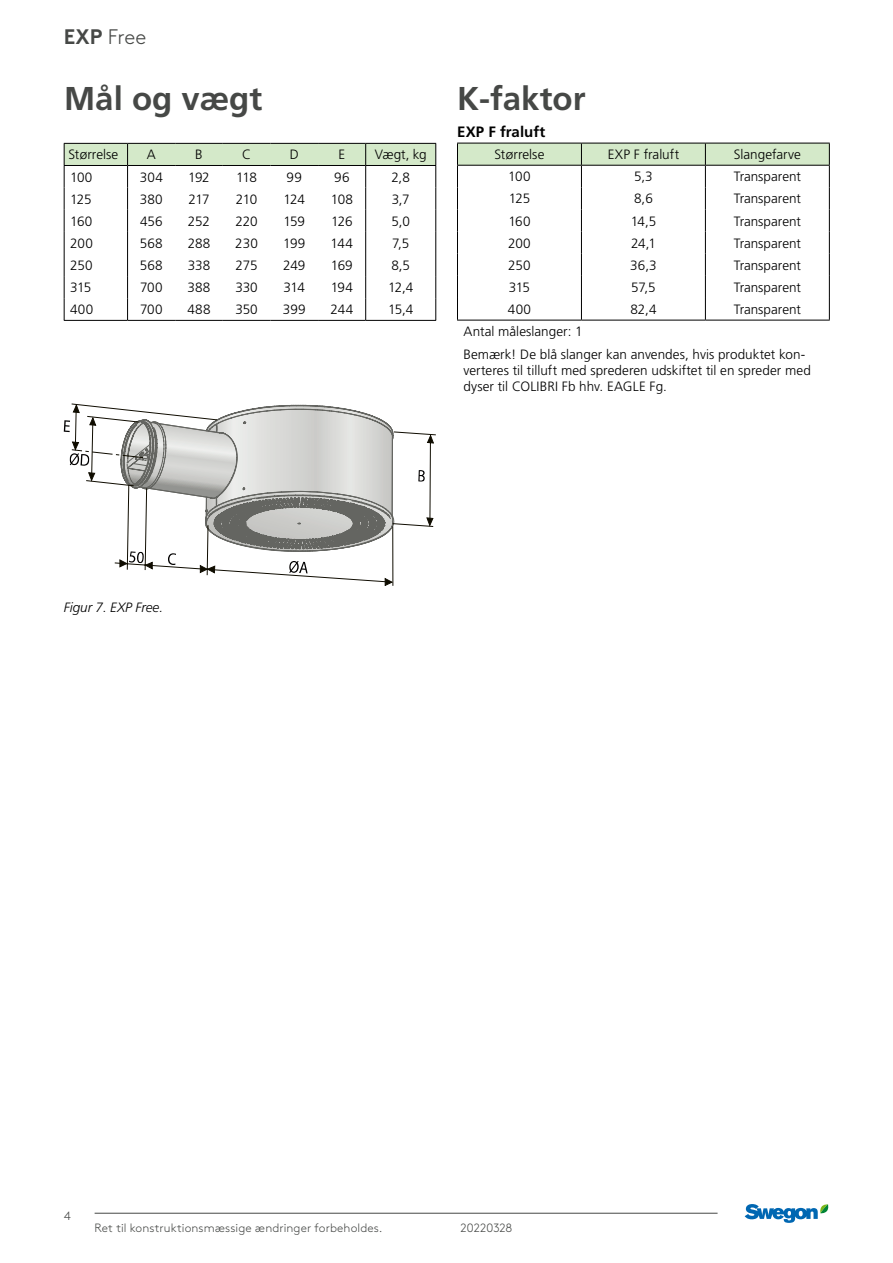
<style>
.page{position:relative;width:893px;height:1263px;background:#fff}
.page>*{position:absolute;margin:0;border:0;box-sizing:border-box;transform-origin:0 0}
.t1{font:700 33px "Frutiger LT Pro";color:#464846}
.t2{font:300 21px "Swegon Brown";color:#464846}
.t3{font:700 15px "Frutiger LT Pro";color:#000}
.t4{font:300 13.5px/22.5px "Frutiger LT Pro";color:#000}
.t5{font:italic 300 13.5px "Frutiger LT Pro";color:#000}
.t6{font:300 12px "Swegon Brown";letter-spacing:.005em;color:#464846}
.t7{font:300 12px "Swegon Brown";letter-spacing:-.025em;color:#464846}
.s1{font-weight:700}
</style>
<div class="page">
<svg style="left:457px;top:143px;width:373px;height:177px"></svg>
<hr style="left:457px;top:320px;width:124px;height:1px;background:#000">
<hr style="left:581px;top:320px;width:124px;height:1px;background:#000">
<hr style="left:705px;top:320px;width:125px;height:1px;background:#000">
<svg style="left:64px;top:404px;width:372px;height:182px"></svg>
<hr style="left:64px;top:320px;width:64px;height:1px;background:#000">
<hr style="left:128px;top:320px;width:47px;height:1px;background:#000">
<hr style="left:175px;top:320px;width:48px;height:1px;background:#000">
<hr style="left:223px;top:320px;width:47px;height:1px;background:#000">
<hr style="left:270px;top:320px;width:48px;height:1px;background:#000">
<hr style="left:318px;top:320px;width:48px;height:1px;background:#000">
<hr style="left:366px;top:320px;width:70px;height:1px;background:#000">
<svg style="left:64px;top:143px;width:372px;height:177px"></svg>
<hr style="left:95px;top:1213px;width:623px;height:1px;background:#464846">
<svg style="left:745px;top:1204px;width:84px;height:19px"></svg>
<h2 class="t2" style="left:64px;top:22px;width:84px"><span class="s1">EXP</span> Free</h2>
<h1 class="t1" style="left:64px;top:79px;width:200px">Mål og vægt</h1>
<p class="t4" style="left:68px;top:144px;width:51px">Størrelse</p>
<p class="t4" style="left:147px;top:144px;width:11px">A</p>
<p class="t4" style="left:195px;top:144px;width:9px">B</p>
<p class="t4" style="left:242px;top:144px;width:11px">C</p>
<p class="t4" style="left:290px;top:144px;width:11px">D</p>
<p class="t4" style="left:338px;top:144px;width:8px">E</p>
<p class="t4" style="left:375px;top:144px;width:53px">Vægt, kg</p>
<p class="t4" style="left:70px;top:166px;width:24px">100</p>
<p class="t4" style="left:140px;top:166px;width:24px">304</p>
<p class="t4" style="left:188px;top:166px;width:23px">192</p>
<p class="t4" style="left:236px;top:166px;width:22px">118</p>
<p class="t4" style="left:287px;top:166px;width:17px">99</p>
<p class="t4" style="left:334px;top:166px;width:17px">96</p>
<p class="t4" style="left:391px;top:166px;width:20px">2,8</p>
<p class="t4" style="left:70px;top:188px;width:23px">125</p>
<p class="t4" style="left:140px;top:188px;width:24px">380</p>
<p class="t4" style="left:188px;top:188px;width:23px">217</p>
<p class="t4" style="left:236px;top:188px;width:23px">210</p>
<p class="t4" style="left:284px;top:188px;width:23px">124</p>
<p class="t4" style="left:331px;top:188px;width:24px">108</p>
<p class="t4" style="left:392px;top:188px;width:20px">3,7</p>
<p class="t4" style="left:70px;top:210px;width:24px">160</p>
<p class="t4" style="left:140px;top:210px;width:24px">456</p>
<p class="t4" style="left:188px;top:210px;width:24px">252</p>
<p class="t4" style="left:235px;top:210px;width:24px">220</p>
<p class="t4" style="left:283px;top:210px;width:23px">159</p>
<p class="t4" style="left:331px;top:210px;width:23px">126</p>
<p class="t4" style="left:391px;top:210px;width:20px">5,0</p>
<p class="t4" style="left:70px;top:232px;width:24px">200</p>
<p class="t4" style="left:140px;top:232px;width:24px">568</p>
<p class="t4" style="left:188px;top:232px;width:24px">288</p>
<p class="t4" style="left:235px;top:232px;width:24px">230</p>
<p class="t4" style="left:283px;top:232px;width:24px">199</p>
<p class="t4" style="left:331px;top:232px;width:24px">144</p>
<p class="t4" style="left:392px;top:232px;width:19px">7,5</p>
<p class="t4" style="left:70px;top:254px;width:24px">250</p>
<p class="t4" style="left:140px;top:254px;width:24px">568</p>
<p class="t4" style="left:188px;top:254px;width:24px">338</p>
<p class="t4" style="left:236px;top:254px;width:23px">275</p>
<p class="t4" style="left:283px;top:254px;width:24px">249</p>
<p class="t4" style="left:331px;top:254px;width:23px">169</p>
<p class="t4" style="left:391px;top:254px;width:20px">8,5</p>
<p class="t4" style="left:70px;top:276px;width:23px">315</p>
<p class="t4" style="left:140px;top:276px;width:24px">700</p>
<p class="t4" style="left:188px;top:276px;width:24px">388</p>
<p class="t4" style="left:235px;top:276px;width:24px">330</p>
<p class="t4" style="left:283px;top:276px;width:23px">314</p>
<p class="t4" style="left:331px;top:276px;width:24px">194</p>
<p class="t4" style="left:388px;top:276px;width:27px">12,4</p>
<p class="t4" style="left:70px;top:299px;width:25px">400</p>
<p class="t4" style="left:140px;top:299px;width:24px">700</p>
<p class="t4" style="left:187px;top:299px;width:25px">488</p>
<p class="t4" style="left:235px;top:299px;width:24px">350</p>
<p class="t4" style="left:283px;top:299px;width:24px">399</p>
<p class="t4" style="left:330px;top:299px;width:24px">244</p>
<p class="t4" style="left:388px;top:299px;width:27px">15,4</p>
<h1 class="t1" style="left:457px;top:79px;width:130px">K-faktor</h1>
<p class="t3" style="left:457px;top:123px;width:90px">EXP F fraluft</p>
<p class="t4" style="left:494px;top:143px;width:51px">Størrelse</p>
<p class="t4" style="left:608px;top:143px;width:73px">EXP F fraluft</p>
<p class="t4" style="left:734px;top:143px;width:69px">Slangefarve</p>
<p class="t4" style="left:508px;top:165px;width:24px">100</p>
<p class="t4" style="left:634px;top:165px;width:20px">5,3</p>
<p class="t4" style="left:734px;top:165px;width:69px">Transparent</p>
<p class="t4" style="left:509px;top:188px;width:23px">125</p>
<p class="t4" style="left:634px;top:188px;width:20px">8,6</p>
<p class="t4" style="left:734px;top:188px;width:69px">Transparent</p>
<p class="t4" style="left:508px;top:210px;width:24px">160</p>
<p class="t4" style="left:631px;top:210px;width:27px">14,5</p>
<p class="t4" style="left:734px;top:210px;width:69px">Transparent</p>
<p class="t4" style="left:508px;top:232px;width:24px">200</p>
<p class="t4" style="left:631px;top:232px;width:26px">24,1</p>
<p class="t4" style="left:734px;top:232px;width:69px">Transparent</p>
<p class="t4" style="left:508px;top:254px;width:24px">250</p>
<p class="t4" style="left:630px;top:254px;width:28px">36,3</p>
<p class="t4" style="left:734px;top:254px;width:69px">Transparent</p>
<p class="t4" style="left:509px;top:276px;width:23px">315</p>
<p class="t4" style="left:631px;top:276px;width:26px">57,5</p>
<p class="t4" style="left:734px;top:276px;width:69px">Transparent</p>
<p class="t4" style="left:508px;top:298px;width:25px">400</p>
<p class="t4" style="left:630px;top:298px;width:28px">82,4</p>
<p class="t4" style="left:734px;top:298px;width:69px">Transparent</p>
<p class="t4" style="left:463px;top:320px;width:343px">Antal måleslanger: 1<br>Bemærk! De blå slanger kan anvendes, hvis produktet kon-</p>
<p class="t4" style="left:463px;top:362px;width:349px;line-height:16.2px">verteres til tilluft med sprederen udskiftet til en spreder med dyser til COLIBRI Fb hhv. EAGLE Fg.</p>
<p class="t5" style="left:64px;top:599px;width:101px">Figur 7. EXP Free.</p>
<p class="t6" style="left:64px;top:1207px;width:8px">4</p>
<p class="t6" style="left:95px;top:1219px;width:289px">Ret til konstruktionsmæssige ændringer forbeholdes.</p>
<p class="t7" style="left:460px;top:1219px;width:54px">20220328</p>
</div>
